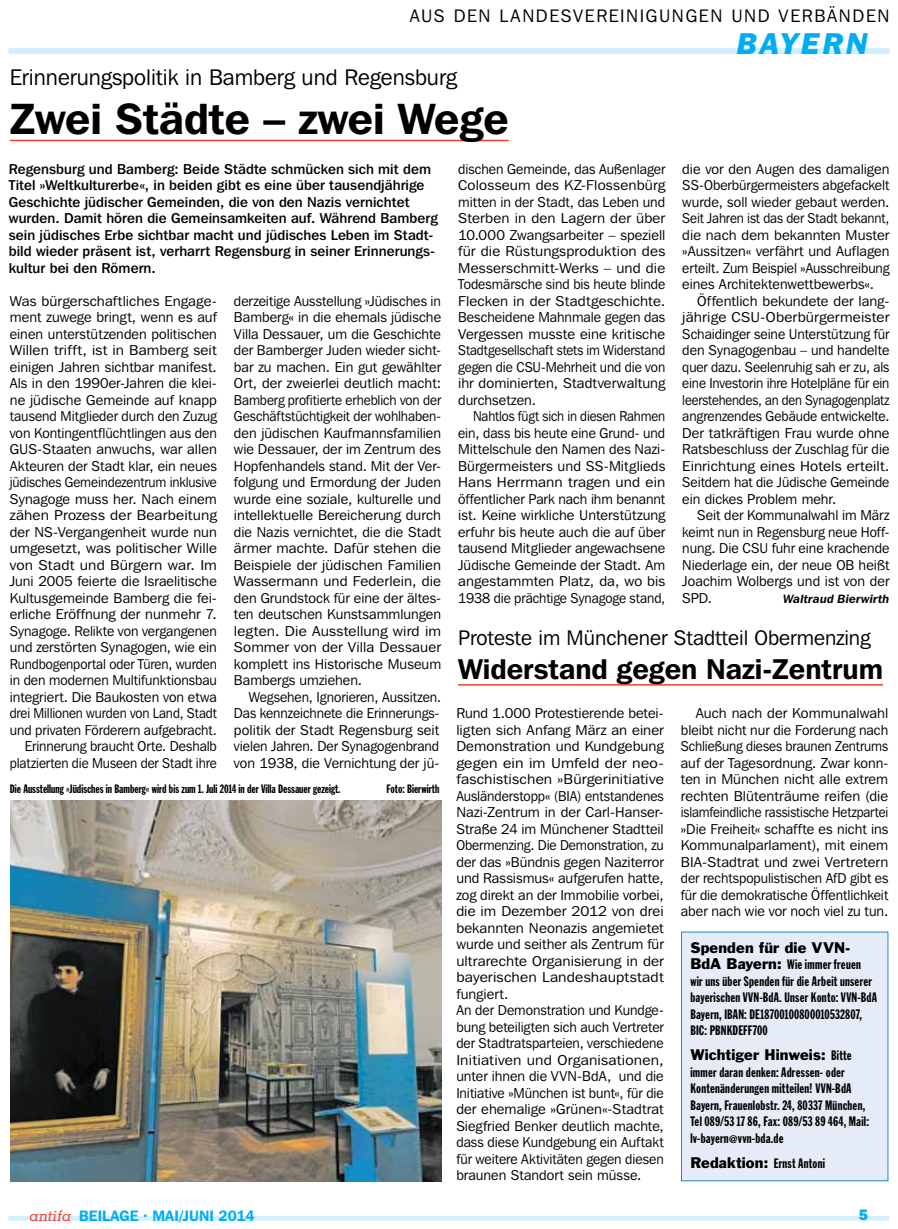
<style>
.page{position:relative;width:898px;height:1229px;background:#fff}
.page>*{position:absolute;margin:0;border:0;box-sizing:border-box;transform-origin:0 0}
.t1{font:600 43.5px "Franklin Gothic IT Cby BT";color:#000}
.t2{font:italic 800 30px "Franklin Gothic IT Cby BT";letter-spacing:.11em;color:#00aeef}
.t3{font:600 28.5px "Franklin Gothic IT Cby BT";color:#000}
.t4{font:22.5px "Franklin Gothic IT Cby BT";color:#000}
.t5{font:21px "Franklin Gothic IT Cby BT";color:#000}
.t6{font:18px "Franklin Gothic IT Cby BT";letter-spacing:.09em;color:#000}
.t7{font:600 15px "Franklin Gothic IT Cby BT";letter-spacing:.005em;color:#00aeef}
.t8{font:800 15px "Franklin Gothic IT Cby BT";color:#00aeef}
.t9{font:14.25px/16.5px "Franklin Gothic IT Cby BT";color:#000;text-align:justify}
.t10{font:14.25px/16.5px "Franklin Gothic IT Cby BT";color:#000;text-align:right;scale:1.05 1}
.t11{font:500 14.25px/16.5px "Franklin Gothic IT Cby BT";letter-spacing:.005em;color:#000}
.t12{font:14.25px/16.5px "Franklin Gothic IT Cby BT";color:#000;text-align:justify;scale:.92 1}
.t13{font:14.25px/16.5px "Franklin Gothic IT Cby BT";color:#000;scale:.96 1}
.t14{font:14.25px "Franklin Gothic";letter-spacing:.01em;color:#000}
.t15{font:13.5px/16.5px "Franklin Gothic Extra Cond";letter-spacing:.02em;color:#000}
.t16{font:12px "Franklin Gothic Extra Cond";color:#000}
.t17{font:italic 600 12px "Franklin Gothic IT Cby BT";letter-spacing:.01em;color:#000}
.s1{font-family:"Franklin Gothic";font-size:14.25px}
.s2{font-family:"Franklin Gothic Extra Cond";font-size:13.5px}
.s3{font-family:"Memphis";font-weight:500;font-style:italic;color:#ef4130}
</style>
<div class="page">
<hr style="left:9px;top:1216px;width:880px;height:4px;background:#d4effc">
<div style="left:9px;top:48px;width:880px;height:6px;background:#d4effc"></div>
<hr style="left:458px;top:684px;width:424px;height:2px;background:#ef4130">
<img style="left:11px;top:801px;width:430px;height:380px">
<div style="left:681px;top:932px;width:206px;height:249px;background:#e6ecf7"></div>
<div style="left:680px;top:932px;width:208px;height:249px;border:1px solid #2484c6"></div>
<hr style="left:10px;top:140px;width:498px;height:1px;background:#ef4130">
<p class="t6" style="left:409px;top:5px;width:481px">AUS DEN LANDESVEREINIGUNGEN UND VERBÄNDEN</p>
<h3 class="t4" style="left:10px;top:63px;width:448px">Erinnerungspolitik in Bamberg und Regensburg</h3>
<h1 class="t1" style="left:10px;top:92px;width:500px">Zwei Städte – zwei Wege</h1>
<h2 class="t2" style="left:737px;top:25px;width:132px">BAYERN</h2>
<p class="t11" style="left:9px;top:160px;width:430px">Regensburg und Bamberg: Beide Städte schmücken sich mit dem Titel »Weltkulturerbe«, in beiden gibt es eine über tausendjährige Geschichte jüdischer Gemeinden, die von den Nazis vernichtet wurden. Damit hören die Gemeinsamkeiten auf. Während Bamberg sein jüdisches Erbe sichtbar macht und jüdisches Leben im Stadt&shy;bild wieder präsent ist, verharrt Regensburg in seiner Erinnerungs&shy;kultur bei den Römern.</p>
<p class="t10" style="left:10px;top:292px;width:199px">Was bürgerschaftliches Engage&shy;ment zuwege bringt, wenn es auf einen unterstützenden politischen Willen trifft, ist in Bamberg seit einigen Jahren sichtbar manifest.<br>Als in den 1990er-Jahren die klei&shy;ne jüdische Gemeinde auf knapp tausend Mitglieder durch den Zuzug von Kontingentflüchtlingen aus den GUS-Staaten anwuchs, war allen Akteuren der Stadt klar, ein neues jüdisches Gemeindezentrum inklusive Synagoge muss her. Nach einem zähen Prozess der Bearbeitung der NS-Vergangenheit wurde nun umgesetzt, was politischer Wille von Stadt und Bürgern war. Im Juni 2005 feierte die Israelitische Kultusgemeinde Bamberg die fei&shy;erliche Eröffnung der nunmehr 7.<br>Synagoge. Relikte von vergangenen und zerstörten Synagogen, wie ein Rundbogenportal oder Türen, wurden in den modernen Multifunktionsbau integriert. Die Baukosten von etwa drei Millionen wurden von Land, Stadt und privaten Förderern aufgebracht.<br>Erinnerung braucht Orte. Deshalb platzierten die Museen der Stadt ihre</p>
<p class="t9" style="left:234px;top:292px;width:209px">derzeitige Ausstellung »Jüdisches in Bamberg« in die ehemals jüdische Villa Dessauer, um die Geschichte der Bamberger Juden wieder sicht&shy;bar zu machen. Ein gut gewählter Ort, der zweierlei deutlich macht:<br>Bamberg profitierte erheblich von der Geschäftstüchtigkeit der wohlhaben&shy;den jüdischen Kaufmannsfamilien wie Dessauer, der im Zentrum des Hopfenhandels stand. Mit der Ver&shy;folgung und Ermordung der Juden wurde eine soziale, kulturelle und intellektuelle Bereicherung durch die Nazis vernichtet, die die Stadt ärmer machte. Dafür stehen die Beispiele der jüdischen Familien Wassermann und Federlein, die den Grundstock für eine der ältes&shy;ten deutschen Kunstsammlungen legten. Die Ausstellung wird im Sommer von der Villa Dessauer komplett ins Historische Museum Bambergs umziehen.</p>
<p class="t13" style="left:234px;top:688px;width:217px;text-indent:15px">Wegsehen, Ignorieren, Aussitzen.<br>Das kennzeichnete die Erinnerungs&shy;politik der Stadt Regensburg seit vielen Jahren. Der Synagogenbrand von 1938, die Vernichtung der jü-</p>
<p class="t16" style="left:10px;top:782px;width:332px">Die Ausstellung »Jüdisches in Bamberg« wird bis zum 1. Juli 2014 in der Villa Dessauer gezeigt.</p>
<p class="t16" style="left:386px;top:782px;width:54px">Foto: Bierwirth</p>
<p class="t9" style="left:458px;top:160px;width:208px">dischen Gemeinde, das Außenlager Colosseum des KZ-Flossenbürg mitten in der Stadt, das Leben und Sterben in den Lagern der über 10.000 Zwangsarbeiter – speziell für die Rüstungsproduktion des Messerschmitt-Werks – und die Todesmärsche sind bis heute blinde Flecken in der Stadtgeschichte.<br>Bescheidene Mahnmale gegen das Vergessen musste eine kritische Stadtgesellschaft stets im Widerstand gegen die CSU-Mehrheit und die von ihr dominierten, Stadtverwaltung durchsetzen.</p>
<p class="t12" style="left:458px;top:408px;width:226px;text-indent:15px">Nahtlos fügt sich in diesen Rahmen ein, dass bis heute eine Grund- und Mittelschule den Namen des Nazi-Bürgermeisters und SS-Mitglieds Hans Herrmann tragen und ein öffentlicher Park nach ihm benannt ist. Keine wirkliche Unterstützung erfuhr bis heute auch die auf über tausend Mitglieder angewachsene Jüdische Gemeinde der Stadt. Am angestammten Platz, da, wo bis 1938 die prächtige Synagoge stand,</p>
<p class="t9" style="left:682px;top:160px;width:208px">die vor den Augen des damaligen SS-Oberbürgermeisters abgefackelt wurde, soll wieder gebaut werden.<br>Seit Jahren ist das der Stadt bekannt, die nach dem bekannten Muster »Aussitzen« verfährt und Auflagen erteilt. Zum Beispiel »Ausschreibung eines Architektenwettbewerbs«.</p>
<p class="t9" style="left:682px;top:292px;width:208px;text-indent:15px">Öffentlich bekundete der lang&shy;jährige CSU-Oberbürgermeister Schaidinger seine Unterstützung für den Synagogenbau – und handelte quer dazu. Seelenruhig sah er zu, als eine Investorin ihre Hotelpläne für ein leerstehendes, an den Synagogenplatz angrenzendes Gebäude entwickelte.<br>Der tatkräftigen Frau wurde ohne Ratsbeschluss der Zuschlag für die Einrichtung eines Hotels erteilt.<br>Seitdem hat die Jüdische Gemeinde ein dickes Problem mehr.</p>
<p class="t9" style="left:682px;top:507px;width:208px;text-indent:15px">Seit der Kommunalwahl im März keimt nun in Regensburg neue Hoff&shy;nung. Die CSU fuhr eine krachende Niederlage ein, der neue OB heißt Joachim Wolbergs und ist von der SPD.</p>
<p class="t17" style="left:782px;top:591px;width:108px">Waltraud Bierwirth</p>
<h3 class="t5" style="left:458px;top:624px;width:414px">Proteste im Münchener Stadtteil Obermenzing</h3>
<h3 class="t3" style="left:458px;top:651px;width:426px">Widerstand gegen Nazi-Zentrum</h3>
<p class="t9" style="left:456px;top:705px;width:209px;text-align:left">Rund 1.000 Protestierende betei&shy;ligten sich Anfang März an einer Demonstration und Kundgebung gegen ein im Umfeld der neo&shy;faschistischen »Bürgerinitiative Ausländerstopp« (BIA) entstandenes Nazi-Zentrum in der Carl-Hanser-Straße 24 im Münchener Stadtteil Obermenzing. Die Demonstration, zu der das »Bündnis gegen Naziterror und Rassismus« aufgerufen hatte, zog direkt an der Immobilie vorbei, die im Dezember 2012 von drei bekannten Neonazis angemietet wurde und seither als Zentrum für ultrarechte Organisierung in der bayerischen Landeshauptstadt fungiert.<br>An der Demonstration und Kundge&shy;bung beteiligten sich auch Vertreter der Stadtratsparteien, verschiedene Initiativen und Organisationen, unter ihnen die VVN-BdA, und die Initiative »München ist bunt«, für die der ehemalige »Grünen«-Stadtrat Siegfried Benker deutlich machte, dass diese Kundgebung ein Auftakt für weitere Aktivitäten gegen diesen braunen Standort sein müsse.</p>
<p class="t9" style="left:680px;top:705px;width:209px;text-indent:15px">Auch nach der Kommunalwahl bleibt nicht nur die Forderung nach Schließung dieses braunen Zentrums auf der Tagesordnung. Zwar konn&shy;ten in München nicht alle extrem rechten Blütenträume reifen (die islamfeindliche rassistische Hetzpartei »Die Freiheit« schaffte es nicht ins Kommunalparlament), mit einem BIA-Stadtrat und zwei Vertretern der rechtspopulistischen AfD gibt es für die demokratische Öffentlichkeit aber nach wie vor noch viel zu tun.</p>
<p class="t14" style="left:690px;top:938px;width:161px">Spenden für die VVN-</p>
<p class="t15" style="left:690px;top:956px;width:188px"><span class="s1">BdA Bayern:</span> Wie immer freuen<br>wir uns über Spenden für die Arbeit unserer bayerischen VVN-BdA. Unser Konto: VVN-BdA Bayern, IBAN: DE18700100800010532807, BIC: PBNKDEFF700</p>
<p class="t14" style="left:690px;top:1045px;width:163px">Wichtiger Hinweis: <span class="s2">Bitte</span></p>
<p class="t15" style="left:690px;top:1063px;width:180px">immer daran denken: Adressen- oder Kontenänderungen mitteilen! VVN-BdA Bayern, Frauenlobstr. 24, 80337 München, Tel 089/53 17 86, Fax: 089/53 89 464, Mail: lv-bayern@vvn-bda.de</p>
<p class="t15" style="left:690px;top:1154px;width:136px"><span class="s1">Redaktion:</span> Ernst Antoni</p>
<p class="t7" style="left:30px;top:1206px;width:226px"><span class="s3">antifa</span> BEILAGE · Mai/juni 2014</p>
<p class="t8" style="left:858px;top:1205px;width:11px">5</p>
</div>
